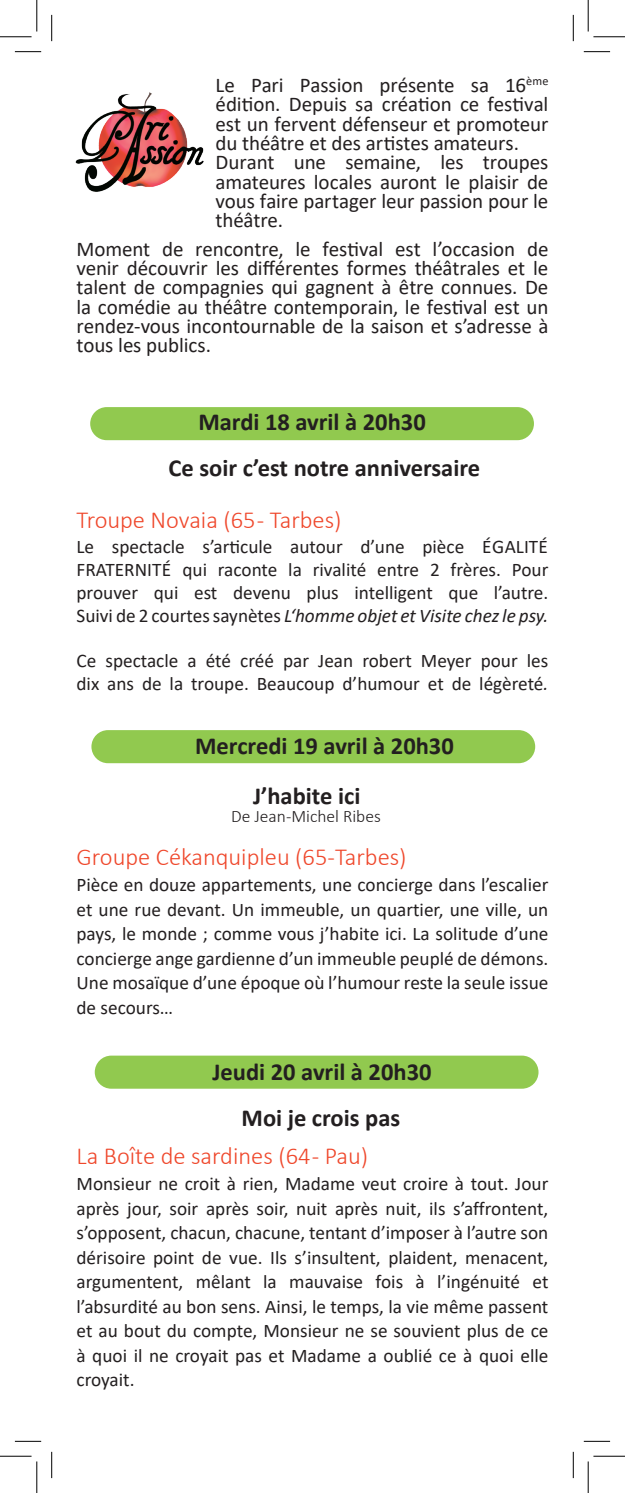
<style>
.page{position:relative;width:625px;height:1493px;background:#fff}
.page>*{position:absolute;margin:0;border:0;box-sizing:border-box;transform-origin:0 0}
.t1{font:700 24.5px "Calibri";color:#231f20}
.t2{font:300 24.5px "Calibri";color:#ef472b}
.t3{font:21px/19.2px "Calibri";letter-spacing:-.005em;color:#231f20;text-align:justify}
.t4{font:19.25px/24.5px "Calibri";color:#231f20;text-align:justify}
.t5{font:300 17.5px "Calibri";color:#231f20}
.s1{font-style:italic}
</style>
<div class="page">
<div style="left:90px;top:407px;width:443px;height:33px;background:#91c94f;border-radius:17px"></div>
<div style="left:91px;top:730px;width:443px;height:33px;background:#91c94f;border-radius:17px"></div>
<div style="left:95px;top:1055px;width:443px;height:33px;background:#91c94f;border-radius:17px"></div>
<img style="left:75px;top:92px;width:129px;height:100px">
<svg style="left:15px;top:51px;width:26px;height:1px"></svg>
<svg style="left:583px;top:51px;width:26px;height:1px"></svg>
<svg style="left:15px;top:1440px;width:26px;height:1px"></svg>
<svg style="left:584px;top:1440px;width:25px;height:1px"></svg>
<svg style="left:51px;top:15px;width:1px;height:26px"></svg>
<svg style="left:51px;top:1451px;width:1px;height:26px"></svg>
<svg style="left:572px;top:15px;width:1px;height:26px"></svg>
<svg style="left:572px;top:1452px;width:1px;height:25px"></svg>
<hr style="left:0;top:36px;width:32px;height:1px;background:#000">
<hr style="left:593px;top:36px;width:31px;height:1px;background:#000">
<hr style="left:0;top:1455px;width:32px;height:1px;background:#000">
<hr style="left:593px;top:1455px;width:31px;height:1px;background:#000">
<hr style="left:36px;top:0;width:1px;height:32px;background:#000">
<hr style="left:36px;top:1461px;width:1px;height:31px;background:#000">
<hr style="left:587px;top:0;width:1px;height:32px;background:#000">
<hr style="left:587px;top:1461px;width:1px;height:31px;background:#000">
<p class="t3" style="left:215px;top:75px;width:334px;text-align:left">Le Pari Passion présente sa 16<sup>ème </sup>édition. Depuis sa création ce festival est un fervent défenseur et promoteur du théâtre et des artistes amateurs.<br>Durant une semaine, les troupes amateures locales auront le plaisir de vous faire partager leur passion pour le théâtre.</p>
<p class="t3" style="left:76px;top:239px;width:473px">Moment de rencontre, le festival est l’occasion de venir découvrir les différentes formes théâtrales et le talent de compagnies qui gagnent à être connues. De la comédie au théâtre contemporain, le festival est un rendez-vous incontournable de la saison et s’adresse à tous les publics.</p>
<p class="t1" style="left:198px;top:404px;width:229px">Mardi 18 avril à 20h30</p>
<p class="t1" style="left:168px;top:450px;width:313px">Ce soir c’est notre anniversaire</p>
<p class="t2" style="left:76px;top:504px;width:266px">Troupe Novaia (65 - Tarbes)</p>
<p class="t4" style="left:76px;top:535px;width:473px;line-height:22.8px">Le spectacle s’articule autour d’une pièce ÉGALITÉ FRATERNITÉ qui raconte la rivalité entre 2 frères. Pour prouver qui est devenu plus intelligent que l’autre.<br>Suivi de 2 courtes saynètes <span class="s1">L‘homme objet et Visite chez le psy.</span></p>
<p class="t4" style="left:76px;top:649px;width:473px;line-height:22.8px">Ce spectacle a été créé par Jean robert Meyer pour les dix ans de la troupe. Beaucoup d’humour et de légèreté<span class="s1">.</span></p>
<p class="t1" style="left:195px;top:728px;width:260px">Mercredi 19 avril à 20h30</p>
<p class="t1" style="left:253px;top:778px;width:109px">J’habite ici</p>
<p class="t5" style="left:231px;top:805px;width:151px">De Jean-Michel Ribes</p>
<p class="t2" style="left:76px;top:841px;width:331px">Groupe Cékanquipleu (65-Tarbes)</p>
<p class="t4" style="left:76px;top:872px;width:473px">Pièce en douze appartements, une concierge dans l’escalier et une rue devant. Un immeuble, un quartier, une ville, un pays, le monde ; comme vous j’habite ici. La solitude d’une concierge ange gardienne d’un immeuble peuplé de démons.<br>Une mosaïque d’une époque où l’humour reste la seule issue de secours…</p>
<p class="t1" style="left:212px;top:1054px;width:220px">Jeudi 20 avril à 20h30</p>
<p class="t1" style="left:241px;top:1100px;width:160px">Moi je crois pas</p>
<p class="t2" style="left:76px;top:1140px;width:293px">La Boîte de sardines (64 - Pau)</p>
<p class="t4" style="left:76px;top:1170px;width:473px">Monsieur ne croit à rien, Madame veut croire à tout. Jour après jour, soir après soir, nuit après nuit, ils s’affrontent, s’opposent, chacun, chacune, tentant d’imposer à l’autre son dérisoire point de vue. Ils s’insultent, plaident, menacent, argumentent, mêlant la mauvaise fois à l’ingénuité et l’absurdité au bon sens. Ainsi, le temps, la vie même passent et au bout du compte, Monsieur ne se souvient plus de ce à quoi il ne croyait pas et Madame a oublié ce à quoi elle croyait.</p>
</div>
